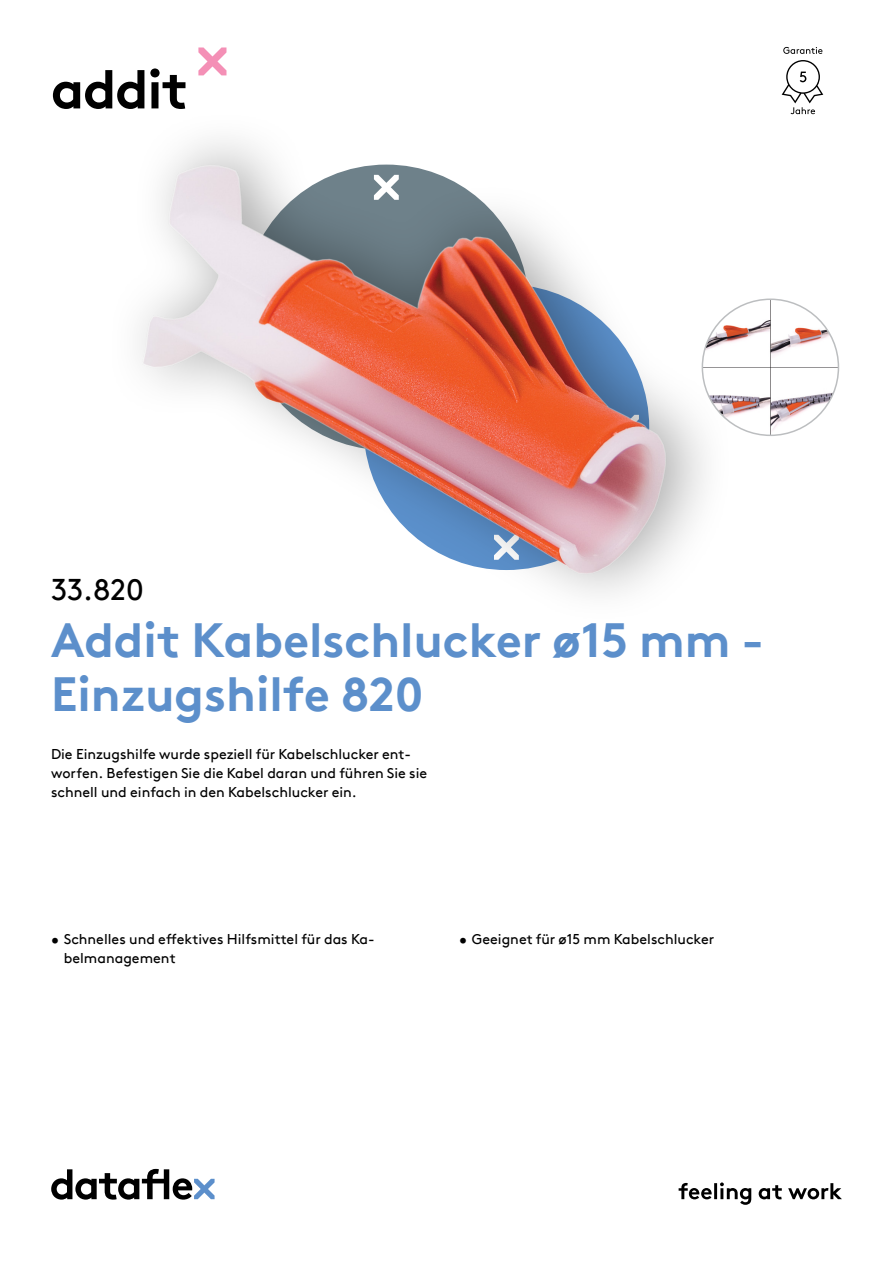
<style>
.page{position:relative;width:893px;height:1263px;background:#fff}
.page>*{position:absolute;margin:0;border:0;box-sizing:border-box;transform-origin:0 0}
.hoofdstuk{font:700 54px "Brown Pro TT";letter-spacing:-.02em;color:#000}
.productnaam{font:700 48px/54px "Brown Pro TT";color:#5c8fcb}
.productnummer{font:30px "Brown Pro TT";color:#000}
.omschrijving{font:14.25px/19.2px "Brown Pro TT";color:#000}
</style>
<div class="page">
<svg style="left:51px;top:1169px;width:164px;height:30px"></svg>
<svg style="left:679px;top:1182px;width:163px;height:23px"></svg>
<svg style="left:198px;top:47px;width:28px;height:28px"></svg>
<img style="left:702px;top:299px;width:136px;height:136px;border-radius:68px">
<div style="left:105px;top:108px;width:630px;height:517px;background:#fff"></div>
<img style="left:139px;top:142px;width:551px;height:452px">
<svg style="left:783px;top:47px;width:39px;height:7px"></svg>
<svg style="left:782px;top:60px;width:41px;height:54px"></svg>
<p class="hoofdstuk" style="left:51px;top:46px;width:139px">addit</p>
<p class="productnummer" style="left:51px;top:566px;width:94px">33.820</p>
<p class="productnaam" style="left:51px;top:608px;width:714px">Addit Kabelschlucker ø15 mm -<br>Einzugshilfe 820</p>
<p class="omschrijving" style="left:51px;top:743px;width:378px">Die Einzugshilfe wurde speziell für Kabelschlucker ent&shy;worfen. Befestigen Sie die Kabel daran und führen Sie sie schnell und einfach in den Kabelschlucker ein.</p>
<p class="omschrijving" style="left:64px;top:928px;width:312px;text-indent:-13px">• Schnelles und effektives Hilfsmittel für das Ka&shy;belmanagement</p>
<p class="omschrijving" style="left:459px;top:928px;width:257px">• Geeignet für ø15 mm Kabelschlucker</p>
</div>
